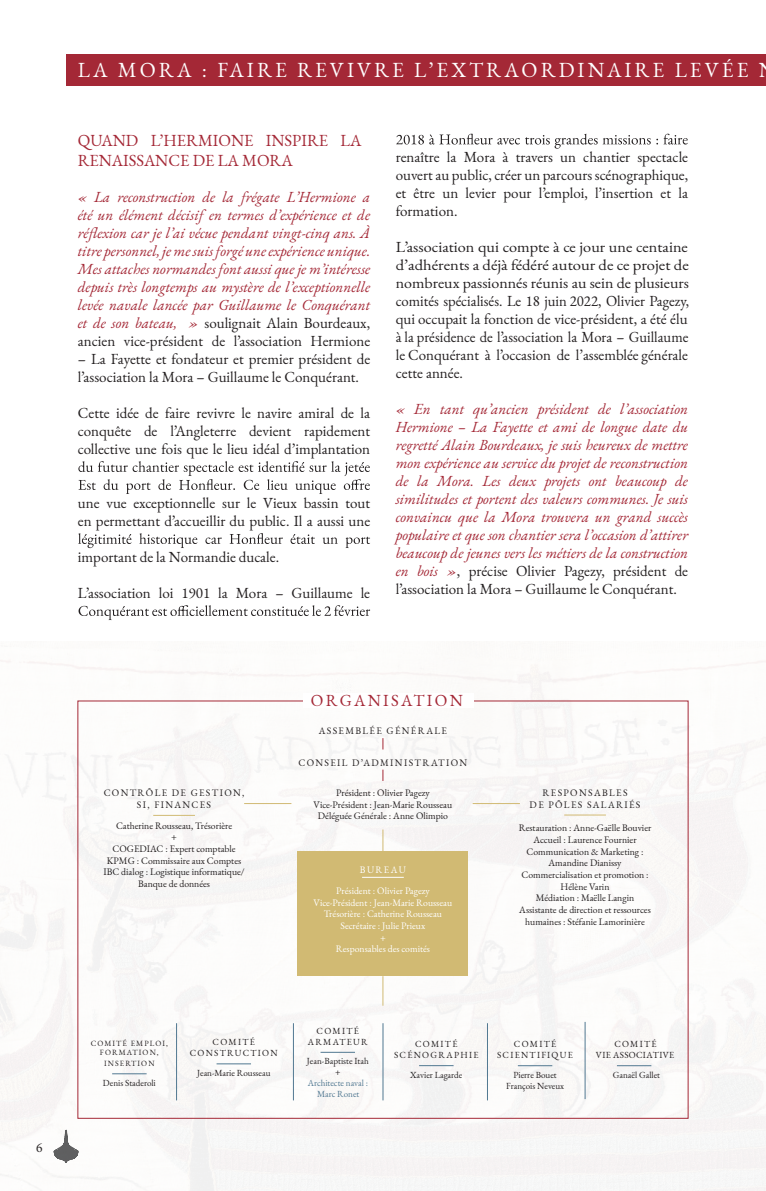
<style>
.page{position:relative;width:766px;height:1191px;background:#fff}
.page>*{position:absolute;margin:0;border:0;box-sizing:border-box;transform-origin:0 0}
.t1{font:21px "EB Garamond";letter-spacing:.145em;color:#fff}
.t2{font:16.5px/19.8px "EB Garamond";color:#a42836}
.t3{font:16.5px "EB Garamond";letter-spacing:.145em;color:#a42836}
.t4{font:italic 15px/18px "EB Garamond";color:#a42836;text-align:justify}
.t5{font:15px/18px "EB Garamond";color:#231f20}
.t6{font:15px/18px "EB Garamond";color:#231f20;text-align:justify;scale:1.08 1}
.t7{font:13.5px "Minion Pro";color:#231f20}
.t8{font:9.75px/11.7px "EB Garamond";color:#231f20;text-align:center}
.t9{font:9.75px/11.7px "EB Garamond";color:#fff;text-align:center}
.t10{font:9.75px/11.7px "EB Garamond";letter-spacing:.14em;color:#231f20;text-align:center}
.t11{font:9.15px/10.9px "EB Garamond";color:#231f20;text-align:center}
.t12{font:9.15px/10.9px "EB Garamond";letter-spacing:.14em;color:#231f20;text-align:center}
.t13{font:9.15px/11.1px "EB Garamond";color:#517891;text-align:center}
.t14{font:9.15px/10.9px "EB Garamond";letter-spacing:.035em;color:#231f20;text-align:center}
.t15{font:7.8px/9.3px "EB Garamond";letter-spacing:.14em;color:#231f20;text-align:center}
.s1{font-style:normal;color:#231f20}
</style>
<div class="page">
<img style="left:0;top:660px;width:765px;height:531px">
<svg style="left:78px;top:461px;width:292px;height:33px"></svg>
<svg style="left:78px;top:533px;width:292px;height:15px"></svg>
<svg style="left:79px;top:605px;width:291px;height:15px"></svg>
<svg style="left:396px;top:134px;width:291px;height:15px"></svg>
<div style="left:302px;top:693px;width:171px;height:15px;background:#fff"></div>
<hr style="left:216px;top:1063px;width:35px;height:1px;background:#517891">
<hr style="left:320px;top:1052px;width:35px;height:1px;background:#517891">
<hr style="left:419px;top:1065px;width:34px;height:1px;background:#517891">
<hr style="left:517px;top:1065px;width:35px;height:1px;background:#517891">
<hr style="left:112px;top:1073px;width:35px;height:1px;background:#517891">
<hr style="left:176px;top:1023px;width:1px;height:77px;background:#517891">
<hr style="left:293px;top:1023px;width:1px;height:77px;background:#517891">
<hr style="left:382px;top:1023px;width:1px;height:77px;background:#517891">
<hr style="left:487px;top:1023px;width:1px;height:77px;background:#517891">
<div style="left:298px;top:851px;width:170px;height:125px;background:#d1ba73"></div>
<hr style="left:362px;top:877px;width:41px;height:1px;background:#fff">
<hr style="left:153px;top:815px;width:42px;height:1px;background:#d1ba73">
<hr style="left:564px;top:814px;width:41px;height:1px;background:#d1ba73">
<svg style="left:382px;top:976px;width:1px;height:29px"></svg>
<svg style="left:382px;top:829px;width:1px;height:22px"></svg>
<svg style="left:382px;top:769px;width:1px;height:12px"></svg>
<hr style="left:472px;top:803px;width:47px;height:1px;background:#d1ba73">
<hr style="left:244px;top:803px;width:47px;height:1px;background:#d1ba73">
<div style="left:66px;top:54px;width:699px;height:32px;background:#a42836"></div>
<hr style="left:584px;top:1022px;width:1px;height:77px;background:#517891">
<hr style="left:616px;top:1065px;width:35px;height:1px;background:#517891">
<h1 class="t1" style="left:78px;top:56px;width:672px">LA MORA : FAIRE REVIVRE L’EXTRAORDINAIRE LEVÉE</h1>
<h1 class="t1" style="left:108px;top:56px;width:657px">LA MORA : FAIRE REVIVRE L’EXTRAORDINAIRE LEVÉ</h1>
<p class="t2" style="left:78px;top:130px;width:285px">QUAND L’HERMIONE INSPIRE LA<br>RENAISSANCE DE LA MORA</p>
<p class="t4" style="left:78px;top:188px;width:294px">« La reconstruction de la frégate L’Hermione a été un élément décisif en termes d’expérience et de réflexion car je l’ai vécue pendant vingt-cinq ans. À titre personnel, je me suisforgé une expérience unique.<br>Mes attaches normandes font aussi que je m’intéresse depuis très longtemps au mystère de l’exceptionnelle levée navale lancée par Guillaume le Conquérant et de son bateau, » <span class="s1">soulignait Alain Bourdeaux, ancien vice-président de l’association Hermione</span></p>
<p class="t5" style="left:78px;top:350px;width:294px">– La Fayette et fondateur et premier président de l’association la Mora – Guillaume le Conquérant.</p>
<p class="t5" style="left:78px;top:404px;width:294px;text-align:justify">Cette idée de faire revivre le navire amiral de la conquête de l’Angleterre devient rapidement collective une fois que le lieu idéal d’implantation</p>
<p class="t5" style="left:78px;top:494px;width:294px">une vue exceptionnelle sur le Vieux bassin tout en permettant d’accueillir du public. Il a aussi une</p>
<p class="t5" style="left:78px;top:548px;width:203px">important de la Normandie ducale.</p>
<p class="t5" style="left:78px;top:584px;width:294px">L’association loi 1901 la Mora – Guillaume le</p>
<p class="t5" style="left:395px;top:148px;width:294px;text-align:justify">renaître la Mora à travers un chantier spectacle ouvert au public, créer un parcours scénographique, et être un levier pour l’emploi, l’insertion et la formation.</p>
<p class="t6" style="left:395px;top:238px;width:273px">L’association qui compte à ce jour une centaine d’adhérents a déjà fédéré autour de ce projet de nombreux passionnés réunis au sein de plusieurs comités spécialisés. Le 18 juin 2022, Olivier Pagezy, qui occupait la fonction de vice-président, a été élu à la présidence de l’association la Mora – Guillaume le Conquérant à l’occasion de l’assemblée générale cette année.</p>
<p class="t4" style="left:395px;top:400px;width:294px">« En tant qu’ancien président de l’association Hermione – La Fayette et ami de longue date du regretté Alain Bourdeaux, je suis heureux de mettre mon expérience au service du projet de reconstruction de la Mora. Les deux projets ont beaucoup de similitudes et portent des valeurs communes. Je suis convaincu que la Mora trouvera un grand succès populaire et que son chantier sera l’occasion d’attirer beaucoup de jeunes vers les métiers de la construction en bois »<span class="s1">, précise Olivier Pagezy, président de l’association la Mora – Guillaume le Conquérant.</span></p>
<p class="t7" style="left:36px;top:1138px;width:8px">6</p>
<p class="t10" style="left:104px;top:787px;width:142px">CONTRÔLE DE GESTION,<br>SI, FINANCES</p>
<p class="t8" style="left:103px;top:819px;width:143px">Catherine Rousseau, Trésorière<br>+<br>COGEDIAC : Expert comptable<br>KPMG : Commissaire aux Comptes<br>IBC dialog : Logistique informatique/<br>Banque de données</p>
<p class="t3" style="left:311px;top:689px;width:153px">ORGANISATION</p>
<p class="t10" style="left:318px;top:725px;width:130px">ASSEMBLÉE GÉNÉRALE</p>
<p class="t10" style="left:298px;top:756px;width:170px">CONSEIL D’ADMINISTRATION</p>
<p class="t8" style="left:313px;top:787px;width:140px">Président : Olivier Pagezy<br>Vice-Président : Jean-Marie Rousseau<br>Déléguée Générale : Anne Olimpio</p>
<p class="t9" style="left:336px;top:859px;width:95px;line-height:20.9px">BUREAU<br>Président : Olivier Pagezy</p>
<p class="t9" style="left:313px;top:896px;width:140px">Vice-Président : Jean-Marie Rousseau<br>Trésorière : Catherine Rousseau<br>Secrétaire : Julie Prieux<br>+<br>Responsables des comités</p>
<p class="t10" style="left:529px;top:787px;width:112px">RESPONSABLES<br>DE PÔLES SALARIÉS</p>
<p class="t8" style="left:518px;top:822px;width:134px">Restauration : Anne-Gaëlle Bouvier<br>Accueil : Laurence Fournier<br>Communication &amp; Marketing :<br>Amandine Dianissy<br>Commercialisation et promotion :<br>Hélène Varin<br>Médiation : Maëlle Langin<br>Assistante de direction et ressources humaines : Stéfanie Lamorinière</p>
<p class="t15" style="left:91px;top:1038px;width:79px">COMITÉ EMPLOI,<br>FORMATION,</p>
<p class="t15" style="left:104px;top:1058px;width:52px">INSERTION</p>
<p class="t11" style="left:103px;top:1077px;width:54px">Denis Staderoli</p>
<p class="t12" style="left:190px;top:1037px;width:89px">COMITÉ<br>CONSTRUCTION</p>
<p class="t11" style="left:197px;top:1067px;width:75px">Jean-Marie Rousseau</p>
<p class="t12" style="left:308px;top:1025px;width:61px">COMITÉ<br>ARMATEUR</p>
<p class="t11" style="left:307px;top:1055px;width:63px">Jean-Baptiste Itah +</p>
<p class="t13" style="left:307px;top:1077px;width:62px">Architecte naval :<br>Marc Ronet</p>
<p class="t12" style="left:394px;top:1038px;width:86px">COMITÉ<br>SCÉNOGRAPHIE</p>
<p class="t11" style="left:410px;top:1069px;width:54px">Xavier Lagarde</p>
<p class="t12" style="left:497px;top:1038px;width:77px">COMITÉ<br>SCIENTIFIQUE</p>
<p class="t11" style="left:506px;top:1069px;width:59px">Pierre Bouet<br>François Neveux</p>
<p class="t14" style="left:595px;top:1039px;width:80px">COMITÉ<br>VIE ASSOCIATIVE</p>
<p class="t11" style="left:612px;top:1069px;width:49px">Ganaël Gallet</p>
</div>
